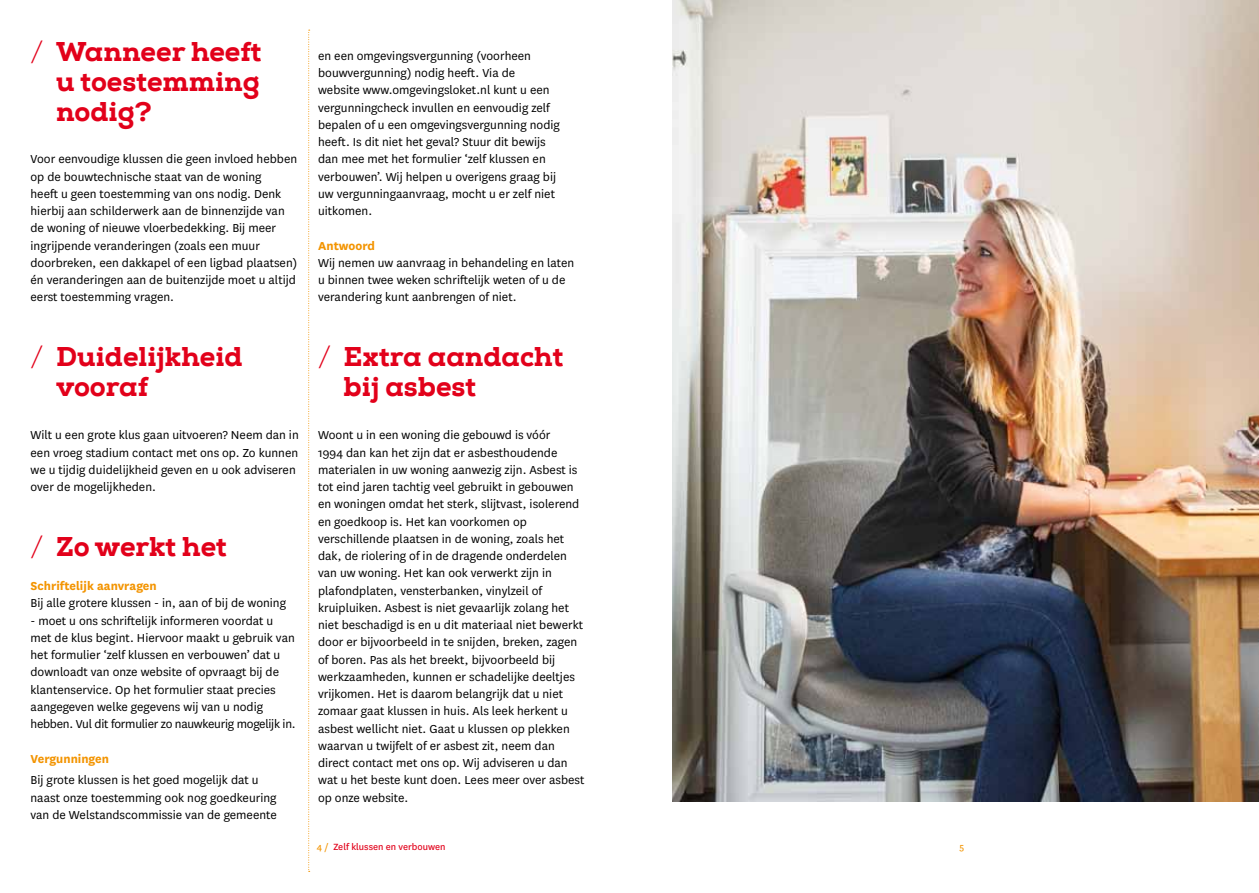
<style>
.page{position:relative;width:1259px;height:893px;background:#fff}
.page>*{position:absolute;margin:0;border:0;box-sizing:border-box;transform-origin:0 0}
.t1{font:800 27px/30px "Nexa Slab";color:#e2001a}
.t2{font:13.5px/17.2px "National";color:#000}
.t3{font:700 13.5px "National";color:#f39400}
.t4{font:10.5px "National";color:#e2001a}
.t5{font:10.5px "National";color:#f39400}
.s1{font-weight:300}
.s2{color:#f39400}
</style>
<div class="page">
<svg style="left:308px;top:30px;width:2px;height:842px"></svg>
<img style="left:672px;top:0;width:587px;height:801px">
<h1 class="t1" style="left:56px;top:37px;width:207px;text-align:justify;text-indent:-26px"><span class="s1">/</span> Wanneer heeft u toestemming nodig?</h1>
<p class="t2" style="left:31px;top:150px;width:268px">Voor eenvoudige klussen die geen invloed hebben op de bouwtechnische staat van de woning<br>heeft u geen toestemming van ons nodig. Denk hierbij aan schilderwerk aan de binnenzijde van de woning of nieuwe vloerbedekking. Bij meer ingrijpende veranderingen (zoals een muur doorbreken, een dakkapel of een ligbad plaatsen) én veranderingen aan de buitenzijde moet u altijd eerst toestemming vragen.</p>
<h1 class="t1" style="left:56px;top:342px;width:188px;text-indent:-26px"><span class="s1">/</span> Duidelijkheid vooraf</h1>
<p class="t2" style="left:31px;top:426px;width:270px">Wilt u een grote klus gaan uitvoeren? Neem dan in een vroeg stadium contact met ons op. Zo kunnen we u tijdig duidelijkheid geven en u ook adviseren over de mogelijkheden.</p>
<h1 class="t1" style="left:31px;top:531px;width:198px"><span class="s1">/</span> Zo werkt het</h1>
<p class="t3" style="left:31px;top:576px;width:128px">Schriftelijk aanvragen</p>
<p class="t2" style="left:31px;top:594px;width:257px">Bij alle grotere klussen - in, aan of bij de woning</p>
<p class="t2" style="left:31px;top:611px;width:267px">- moet u ons schriftelijk informeren voordat u met de klus begint. Hiervoor maakt u gebruik van het formulier ‘zelf klussen en verbouwen’ dat u downloadt van onze website of opvraagt bij de klantenservice. Op het formulier staat precies aangegeven welke gegevens wij van u nodig hebben. Vul dit formulier zo nauwkeurig mogelijk in.</p>
<p class="t3" style="left:31px;top:749px;width:80px">Vergunningen</p>
<p class="t2" style="left:31px;top:771px;width:248px">Bij grote klussen is het goed mogelijk dat u naast onze toestemming ook nog goedkeuring van de Welstandscommissie van de gemeente</p>
<p class="t2" style="left:318px;top:46px;width:243px">en een omgevingsvergunning (voorheen bouwvergunning) nodig heeft. Via de website www.omgevingsloket.nl kunt u een vergunningcheck invullen en eenvoudig zelf bepalen of u een omgevingsvergunning nodig heeft. Is dit niet het geval? Stuur dit bewijs dan mee met het formulier ‘zelf klussen en verbouwen’. Wij helpen u overigens graag bij uw vergunningaanvraag, mocht u er zelf niet uitkomen.</p>
<p class="t3" style="left:318px;top:236px;width:58px">Antwoord</p>
<p class="t2" style="left:318px;top:254px;width:258px">Wij nemen uw aanvraag in behandeling en laten u binnen twee weken schriftelijk weten of u de verandering kunt aanbrengen of niet.</p>
<h1 class="t1" style="left:344px;top:342px;width:221px;text-indent:-26px"><span class="s1">/</span> Extra aandacht bij asbest</h1>
<p class="t2" style="left:318px;top:426px;width:268px">Woont u in een woning die gebouwd is vóór<br>1994 dan kan het zijn dat er asbesthoudende materialen in uw woning aanwezig zijn. Asbest is tot eind jaren tachtig veel gebruikt in gebouwen en woningen omdat het sterk, slijtvast, isolerend en goedkoop is. Het kan voorkomen op verschillende plaatsen in de woning, zoals het dak, de riolering of in de dragende onderdelen van uw woning. Het kan ook verwerkt zijn in plafondplaten, vensterbanken, vinylzeil of kruipluiken. Asbest is niet gevaarlijk zolang het niet beschadigd is en u dit materiaal niet bewerkt door er bijvoorbeeld in te snijden, breken, zagen of boren. Pas als het breekt, bijvoorbeeld bij werkzaamheden, kunnen er schadelijke deeltjes vrijkomen. Het is daarom belangrijk dat u niet zomaar gaat klussen in huis. Als leek herkent u asbest wellicht niet. Gaat u klussen op plekken waarvan u twijfelt of er asbest zit, neem dan direct contact met ons op. Wij adviseren u dan wat u het beste kunt doen. Lees meer over asbest op onze website.</p>
<p class="t4" style="left:317px;top:840px;width:130px"><span class="s2">4 /</span> Zelf klussen en verbouwen</p>
<p class="t5" style="left:959px;top:840px;width:6px">5</p>
</div>
